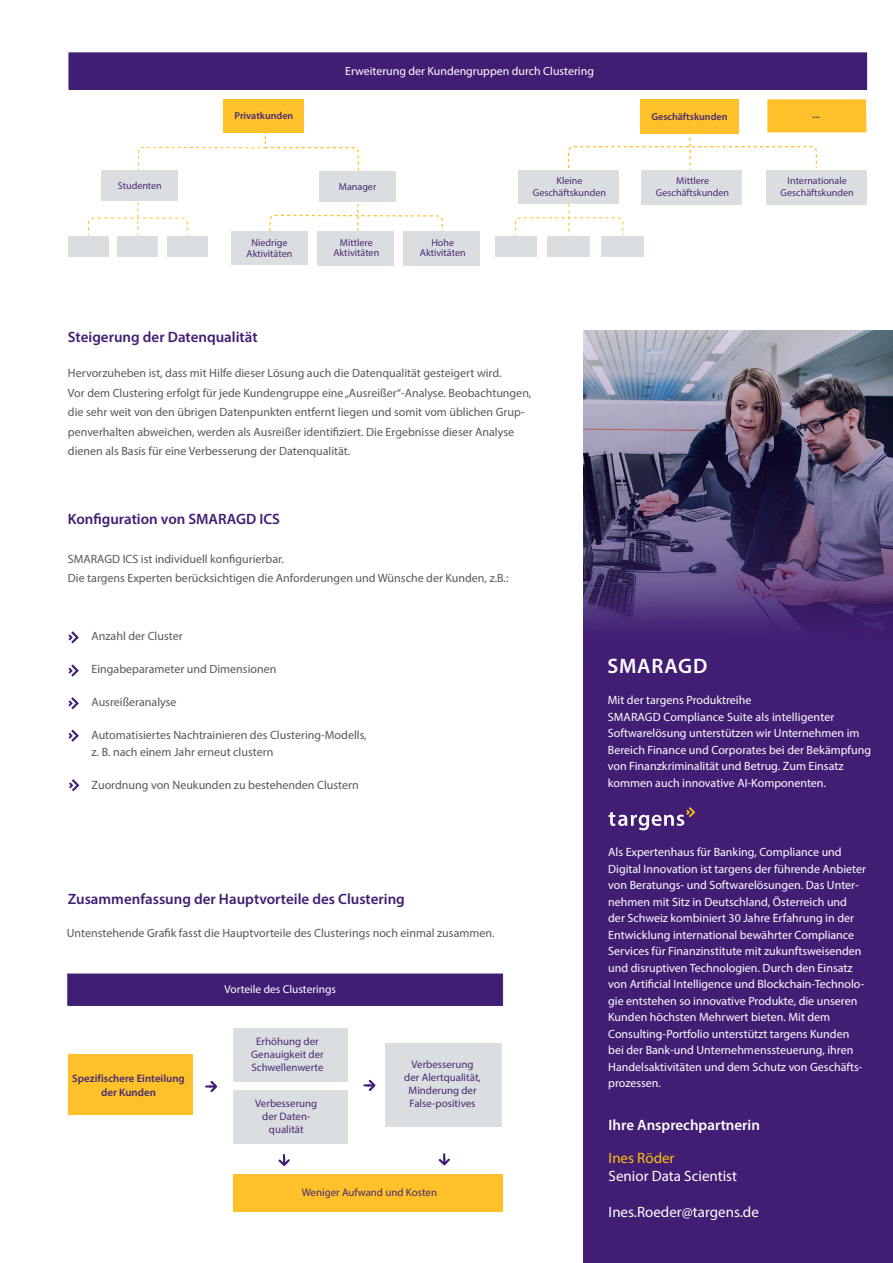
<style>
.page{position:relative;width:893px;height:1263px;background:#fff}
.page>*{position:absolute;margin:0;border:0;box-sizing:border-box;transform-origin:0 0}
.t1{font:600 21px "Myriad Pro";letter-spacing:.04em;color:#fff}
.t2{font:600 15px "Myriad Pro";color:#421d74}
.t3{font:15px "Myriad Pro";color:#fff}
.t4{font:600 15px "Myriad Pro";color:#fff}
.t5{font:15px "Myriad Pro";color:#fec210}
.t6{font:12px/16.5px "Myriad Pro";color:#fff}
.t7{font:12px/19.5px "Myriad Pro";color:#57585a}
.t8{font:11.85px "Myriad Pro";color:#fff}
.t9{font:11.4px "Myriad Pro";color:#fff}
.t10{font:10.8px/13px "Myriad Pro";color:#482a72;text-align:center}
.t11{font:600 10.8px/13px "Myriad Pro";color:#482a72;text-align:center}
.t12{font:10.05px/10.6px "Myriad Pro";color:#482a72;text-align:center}
.t13{font:600 10.05px "Myriad Pro";color:#482a72}
</style>
<div class="page">
<img style="left:583px;top:331px;width:310px;height:819px">
<div style="left:584px;top:687px;width:309px;height:576px;background:#421d74"></div>
<svg style="left:609px;top:807px;width:86px;height:23px"></svg>
<svg style="left:68px;top:631px;width:11px;height:12px"></svg>
<svg style="left:68px;top:664px;width:11px;height:13px"></svg>
<svg style="left:68px;top:697px;width:11px;height:12px"></svg>
<svg style="left:68px;top:729px;width:11px;height:13px"></svg>
<svg style="left:69px;top:779px;width:10px;height:12px"></svg>
<div style="left:68px;top:974px;width:435px;height:31px;background:#401d75"></div>
<div style="left:233px;top:1028px;width:115px;height:54px;background:#dbdee1"></div>
<div style="left:68px;top:1054px;width:124px;height:61px;background:#fec129"></div>
<div style="left:233px;top:1091px;width:115px;height:53px;background:#dbdee1"></div>
<div style="left:386px;top:1043px;width:116px;height:83px;background:#dbdee1"></div>
<div style="left:233px;top:1174px;width:270px;height:37px;background:#fec129"></div>
<svg style="left:205px;top:1081px;width:12px;height:11px"></svg>
<svg style="left:363px;top:1080px;width:12px;height:11px"></svg>
<svg style="left:278px;top:1154px;width:12px;height:12px"></svg>
<svg style="left:439px;top:1153px;width:11px;height:12px"></svg>
<div style="left:319px;top:171px;width:76px;height:30px;background:#dbdee1"></div>
<div style="left:223px;top:99px;width:81px;height:34px;background:#fec129"></div>
<div style="left:101px;top:170px;width:76px;height:31px;background:#dbdee1"></div>
<div style="left:69px;top:53px;width:798px;height:36px;background:#421d74"></div>
<div style="left:231px;top:231px;width:77px;height:34px;background:#dbdee1"></div>
<div style="left:318px;top:231px;width:76px;height:34px;background:#dbdee1"></div>
<div style="left:404px;top:231px;width:76px;height:34px;background:#dbdee1"></div>
<svg style="left:269px;top:204px;width:174px;height:29px"></svg>
<div style="left:69px;top:236px;width:40px;height:21px;background:#dbdee1"></div>
<svg style="left:88px;top:202px;width:100px;height:33px"></svg>
<svg style="left:138px;top:133px;width:221px;height:39px"></svg>
<div style="left:118px;top:236px;width:40px;height:21px;background:#dbdee1"></div>
<div style="left:167px;top:236px;width:40px;height:21px;background:#dbdee1"></div>
<div style="left:766px;top:170px;width:101px;height:34px;background:#dbdee1"></div>
<div style="left:641px;top:170px;width:101px;height:34px;background:#dbdee1"></div>
<div style="left:518px;top:170px;width:101px;height:34px;background:#dbdee1"></div>
<div style="left:495px;top:236px;width:42px;height:21px;background:#dbdee1"></div>
<div style="left:548px;top:236px;width:42px;height:21px;background:#dbdee1"></div>
<div style="left:601px;top:236px;width:43px;height:21px;background:#dbdee1"></div>
<svg style="left:515px;top:204px;width:109px;height:31px"></svg>
<svg style="left:568px;top:99px;width:298px;height:71px"></svg>
<p class="t12" style="left:118px;top:180px;width:46px">Studenten</p>
<p class="t13" style="left:235px;top:110px;width:60px">Privatkunden</p>
<p class="t8" style="left:345px;top:64px;width:250px">Erweiterung der Kundengruppen durch Clustering</p>
<p class="t12" style="left:339px;top:181px;width:39px">Manager</p>
<p class="t12" style="left:533px;top:175px;width:75px;line-height:12.1px">Kleine<br>Geschäftskunden</p>
<p class="t12" style="left:247px;top:237px;width:47px">Niedrige<br>Aktivitäten</p>
<p class="t12" style="left:333px;top:237px;width:47px">Mittlere<br>Aktivitäten</p>
<p class="t12" style="left:420px;top:237px;width:47px">Hohe<br>Aktivitäten</p>
<p class="t2" style="left:68px;top:327px;width:191px">Steigerung der Datenqualität</p>
<p class="t7" style="left:68px;top:363px;width:435px">Hervorzuheben ist, dass mit Hilfe dieser Lösung auch die Datenqualität gesteigert wird.</p>
<p class="t7" style="left:68px;top:383px;width:465px">Vor dem Clustering erfolgt für jede Kundengruppe eine „Ausreißer“-Analyse. Beobachtungen,</p>
<p class="t7" style="left:68px;top:402px;width:458px">die sehr weit von den übrigen Datenpunkten entfernt liegen und somit vom üblichen Grup&shy;penverhalten abweichen, werden als Ausreißer identifiziert. Die Ergebnisse dieser Analyse</p>
<p class="t7" style="left:68px;top:441px;width:284px">dienen als Basis für eine Verbesserung der Datenqualität.</p>
<p class="t2" style="left:68px;top:510px;width:214px">Konfiguration von SMARAGD ICS</p>
<p class="t7" style="left:68px;top:549px;width:217px">SMARAGD ICS ist individuell konfigurierbar.</p>
<p class="t7" style="left:68px;top:568px;width:442px">Die targens Experten berücksichtigen die Anforderungen und Wünsche der Kunden, z.B.:</p>
<p class="t13" style="left:651px;top:110px;width:78px">Geschäftskunden</p>
<p class="t12" style="left:656px;top:175px;width:75px;line-height:12.1px">Mittlere<br>Geschäftskunden</p>
<p class="t13" style="left:813px;top:108px;width:9px">...</p>
<p class="t12" style="left:781px;top:174px;width:75px;line-height:12.1px">Internationale<br>Geschäftskunden</p>
<p class="t7" style="left:92px;top:626px;width:93px">Anzahl der Cluster</p>
<p class="t7" style="left:92px;top:659px;width:186px">Eingabeparameter und Dimensionen</p>
<p class="t7" style="left:92px;top:692px;width:87px">Ausreißeranalyse</p>
<p class="t7" style="left:92px;top:725px;width:277px">Automatisiertes Nachtrainieren des Clustering-Modells,</p>
<p class="t7" style="left:92px;top:741px;width:183px">z. B. nach einem Jahr erneut clustern</p>
<p class="t7" style="left:92px;top:774px;width:269px">Zuordnung von Neukunden zu bestehenden Clustern</p>
<p class="t2" style="left:68px;top:889px;width:339px">Zusammenfassung der Hauptvorteile des Clustering</p>
<p class="t7" style="left:67px;top:923px;width:429px">Untenstehende Grafik fasst die Hauptvorteile des Clusterings noch einmal zusammen.</p>
<p class="t11" style="left:72px;top:1072px;width:114px">Spezifischere Einteilung der Kunden</p>
<p class="t9" style="left:225px;top:982px;width:113px">Vorteile des Clusterings</p>
<p class="t10" style="left:251px;top:1035px;width:74px">Erhöhung der<br>Genauigkeit der<br>Schwellenwerte</p>
<p class="t10" style="left:255px;top:1097px;width:64px">Verbesserung der Daten&shy;qualität</p>
<p class="t10" style="left:404px;top:1057px;width:78px">Verbesserung der Alertqualität,<br>Minderung der<br>False-positives</p>
<p class="t10" style="left:302px;top:1185px;width:137px">Weniger Aufwand und Kosten</p>
<p class="t1" style="left:607px;top:653px;width:101px">SMARAGD</p>
<p class="t6" style="left:608px;top:692px;width:265px">Mit der targens Produktreihe<br>SMARAGD Compliance Suite als intelligenter Softwarelösung unterstützen wir Unternehmen im Bereich Finance und Corporates bei der Bekämpfung von Finanzkriminalität und Betrug. Zum Einsatz kommen auch innovative AI-Komponenten.</p>
<p class="t6" style="left:608px;top:843px;width:259px">Als Expertenhaus für Banking, Compliance und Digital Innovation ist targens der führende Anbieter von Beratungs- und Softwarelösungen. Das Unter&shy;nehmen mit Sitz in Deutschland, Österreich und der Schweiz kombiniert 30 Jahre Erfahrung in der Entwicklung international bewährter Compliance Services für Finanzinstitute mit zukunftsweisenden und disruptiven Technologien. Durch den Einsatz von Artificial Intelligence und Blockchain-Technolo&shy;gie entstehen so innovative Produkte, die unseren Kunden höchsten Mehrwert bieten. Mit dem Consulting-Portfolio unterstützt targens Kunden bei der Bank-und Unternehmenssteuerung, ihren Handelsaktivitäten und dem Schutz von Geschäfts&shy;prozessen.</p>
<p class="t4" style="left:609px;top:1115px;width:153px">Ihre Ansprechpartnerin</p>
<p class="t5" style="left:609px;top:1148px;width:67px">Ines Röder</p>
<p class="t3" style="left:609px;top:1166px;width:130px">Senior Data Scientist</p>
<p class="t3" style="left:609px;top:1202px;width:152px">Ines.Roeder@targens.de</p>
</div>
